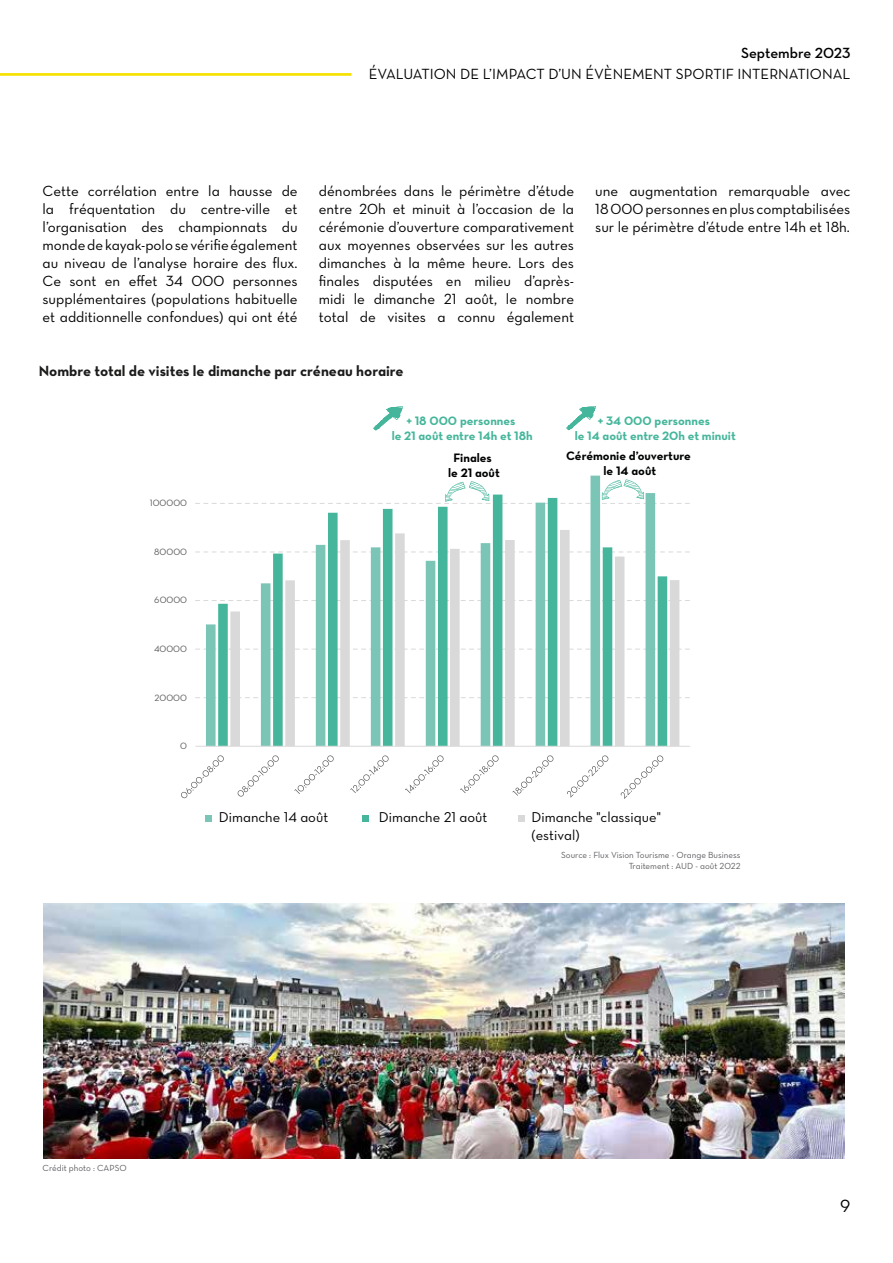
<style>
.page{position:relative;width:893px;height:1263px;background:#fff}
.page>*{position:absolute;margin:0;border:0;box-sizing:border-box;transform-origin:0 0}
.t1{font:18px "Neutra Text Book Alt";color:#000}
.t2{font:15px/18px "Neutra Text Book Alt";color:#000;text-align:justify}
.t3{font:15px "Neutra Text Bold Alt";color:#1b1b1a}
.t4{font:15px "Neutra Text Demi Alt";color:#000}
.t5{font:14.55px/17.4px "Neutra Text Book Alt";color:#010203}
.t6{font:12.45px/15px "Neutra Text Bold Alt";color:#45b69b;text-align:center}
.t7{font:12.45px/15px "Neutra Text Bold Alt";color:#010202;text-align:center}
.t8{font:9.3px "Neutra Text Book Alt";color:#5a5a5a}
.t9{font:9px/10.8px "Neutra Text Book Alt";color:#5f5e63;text-align:right}
</style>
<div class="page">
<hr style="left:0;top:73px;width:351px;height:3px;background:#f6e100">
<svg style="left:196px;top:552px;width:494px;height:1px"></svg>
<svg style="left:196px;top:600px;width:494px;height:1px"></svg>
<svg style="left:196px;top:649px;width:494px;height:1px"></svg>
<svg style="left:196px;top:697px;width:494px;height:1px"></svg>
<svg style="left:206px;top:476px;width:395px;height:270px"></svg>
<svg style="left:218px;top:504px;width:438px;height:242px"></svg>
<svg style="left:230px;top:530px;width:449px;height:216px"></svg>
<hr style="left:196px;top:746px;width:494px;height:1px;background:#dad9d9">
<svg style="left:181px;top:755px;width:43px;height:43px"></svg>
<svg style="left:238px;top:755px;width:41px;height:42px"></svg>
<svg style="left:294px;top:755px;width:40px;height:39px"></svg>
<svg style="left:350px;top:755px;width:39px;height:38px"></svg>
<svg style="left:405px;top:755px;width:39px;height:38px"></svg>
<svg style="left:460px;top:755px;width:39px;height:38px"></svg>
<svg style="left:512px;top:755px;width:41px;height:41px"></svg>
<svg style="left:567px;top:755px;width:41px;height:43px"></svg>
<svg style="left:621px;top:755px;width:42px;height:44px"></svg>
<div style="left:205px;top:815px;width:7px;height:7px;background:#7ac5b6"></div>
<div style="left:362px;top:815px;width:7px;height:7px;background:#45b69b"></div>
<div style="left:518px;top:815px;width:6px;height:7px;background:#dad9d9"></div>
<svg style="left:196px;top:479px;width:494px;height:25px"></svg>
<svg style="left:566px;top:406px;width:30px;height:24px"></svg>
<svg style="left:373px;top:406px;width:30px;height:25px"></svg>
<img style="left:44px;top:904px;width:800px;height:255px">
<p class="t4" style="left:741px;top:44px;width:111px">Septembre 2023</p>
<p class="t2" style="left:369px;top:64px;width:483px">ÉVALUATION DE L’IMPACT D’UN ÉVÈNEMENT SPORTIF INTERNATIONAL</p>
<p class="t2" style="left:43px;top:182px;width:257px">Cette corrélation entre la hausse de la fréquentation du centre-ville et l’organisation des championnats du monde de kayak-polo se vérifie également au niveau de l’analyse horaire des flux.<br>Ce sont en effet 34 000 personnes supplémentaires (populations habituelle et additionnelle confondues) qui ont été</p>
<p class="t2" style="left:319px;top:182px;width:257px">dénombrées dans le périmètre d’étude entre 20h et minuit à l’occasion de la cérémonie d’ouverture comparativement aux moyennes observées sur les autres dimanches à la même heure. Lors des finales disputées en milieu d’après&shy;midi le dimanche 21 août, le nombre total de visites a connu également</p>
<p class="t2" style="left:595px;top:182px;width:257px">une augmentation remarquable avec 18 000 personnes en plus comptabilisées sur le périmètre d’étude entre 14h et 18h.</p>
<p class="t3" style="left:39px;top:362px;width:366px">Nombre total de visites le dimanche par créneau horaire</p>
<p class="t6" style="left:392px;top:413px;width:143px">+ 18 000 personnes<br>le 21 août entre 14h et 18h</p>
<p class="t6" style="left:575px;top:413px;width:163px">+ 34 000 personnes<br>le 14 août entre 20h et minuit</p>
<p class="t8" style="left:150px;top:497px;width:39px">100000</p>
<p class="t8" style="left:154px;top:546px;width:34px">80000</p>
<p class="t8" style="left:154px;top:595px;width:34px">60000</p>
<p class="t8" style="left:154px;top:643px;width:34px">40000</p>
<p class="t8" style="left:155px;top:692px;width:34px">20000</p>
<p class="t8" style="left:180px;top:740px;width:8px">0</p>
<p class="t7" style="left:448px;top:450px;width:53px">Finales<br>le 21 août</p>
<p class="t7" style="left:566px;top:448px;width:126px">Cérémonie d’ouverture le 14 août</p>
<p class="t5" style="left:219px;top:808px;width:111px">Dimanche 14 août</p>
<p class="t5" style="left:379px;top:808px;width:110px">Dimanche 21 août</p>
<p class="t5" style="left:532px;top:808px;width:131px">Dimanche "classique" (estival)</p>
<p class="t9" style="left:561px;top:849px;width:181px">Source : Flux Vision Tourisme - Orange Business<br>Traitement : AUD - août 2022</p>
<p class="t9" style="left:43px;top:1162px;width:86px">Crédit photo : CAPSO</p>
<p class="t1" style="left:840px;top:1195px;width:12px">9</p>
</div>
